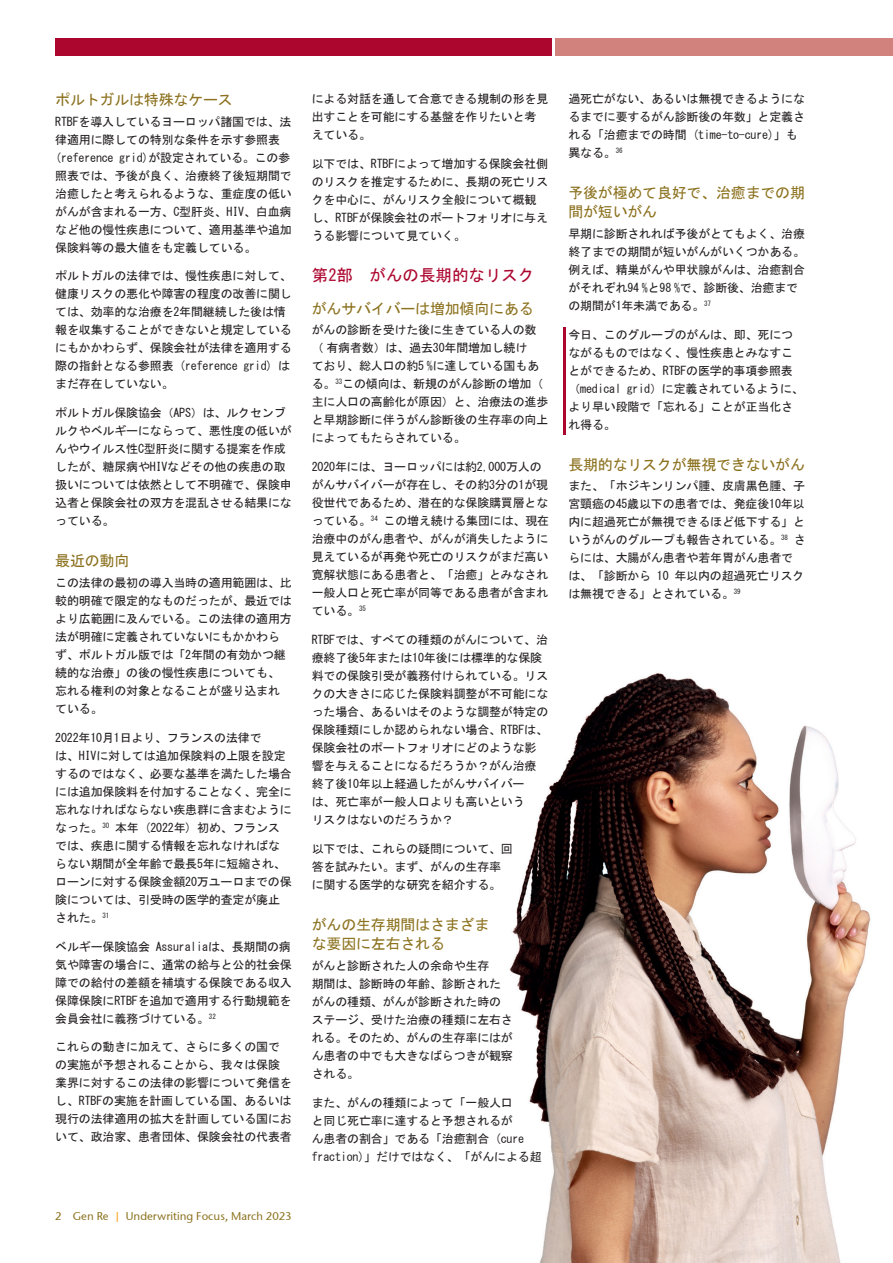
<style>
.page{position:relative;width:893px;height:1263px;background:#fff}
.page>*{position:absolute;margin:0;border:0;box-sizing:border-box;transform-origin:0 0}
.Artikel_Subheadline{font:16.5px "MS Gothic";color:#ac062f}
.Artikel_Sub_Subheadl{font:15px/19.5px "MS Gothic";letter-spacing:-.015em;color:#8c721f}
.Artikel_Fließtext{font:12px/18px "MS Gothic";letter-spacing:-.015em;color:#231f20}
.t1{font:11.25px "Stone Sans GC Re";color:#8c721f}
.s1{color:#f9a21c}
</style>
<div class="page">
<div style="left:55px;top:38px;width:496px;height:17px;background:#ac062f"></div>
<div style="left:556px;top:38px;width:337px;height:17px;background:#d2827c"></div>
<img style="left:509px;top:673px;width:362px;height:590px">
<hr style="left:563px;top:327px;width:3px;height:108px;background:#ac062f">
<p class="Artikel_Sub_Subheadl" style="left:55px;top:90px;width:179px">ポルトガルは特殊なケース</p>
<p class="Artikel_Fließtext" style="left:55px;top:112px;width:238px">RTBFを導入しているヨーロッパ諸国では、法律適用に際しての特別な条件を示す参照表(reference grid)が設定されている。この参照表では、予後が良く、治療終了後短期間で治癒したと考えられるような、重症度の低いがんが含まれる一方、C型肝炎、HIV、白血病など他の慢性疾患について、適用基準や追加保険料等の最大値をも定義している。</p>
<p class="Artikel_Fließtext" style="left:55px;top:267px;width:238px">ポルトガルの法律では、慢性疾患に対して、健康リスクの悪化や障害の程度の改善に関しては、効率的な治療を2年間継続した後は情報を収集することができないと規定しているにもかかわらず、保険会社が法律を適用する際の指針となる参照表 (reference grid) はまだ存在していない。</p>
<p class="Artikel_Fließtext" style="left:55px;top:404px;width:238px">ポルトガル保険協会（APS）は、ルクセンブルクやベルギーにならって、悪性度の低いがんやウイルス性C型肝炎に関する提案を作成したが、糖尿病やHIVなどその他の疾患の取扱いについては依然として不明確で、保険申込者と保険会社の双方を混乱させる結果になっている。</p>
<p class="Artikel_Sub_Subheadl" style="left:55px;top:551px;width:76px">最近の動向</p>
<p class="Artikel_Fließtext" style="left:55px;top:574px;width:238px">この法律の最初の導入当時の適用範囲は、比較的明確で限定的なものだったが、最近ではより広範囲に及んでいる。この法律の適用方法が明確に定義されていないにもかかわらず、ポルトガル版では「2年間の有効かつ継続的な治療」の後の慢性疾患についても、忘れる権利の対象となることが盛り込まれている。</p>
<p class="Artikel_Fließtext" style="left:55px;top:728px;width:238px">2022年10月1日より、フランスの法律で<br>は、HIVに対しては追加保険料の上限を設定するのではなく、必要な基準を満たした場合には追加保険料を付加することなく、完全に忘れなければならない疾患群に含まむようになった。<sup>30</sup> 本年 (2022年) 初め、フランスでは、疾患に関する情報を忘れなければならない期間が全年齢で最長5年に短縮され、ローンに対する保険金額20万ユーロまでの保険については、引受時の医学的査定が廃止された。<sup>31</sup></p>
<p class="Artikel_Fließtext" style="left:55px;top:937px;width:238px;text-align:justify">ベルギー保険協会 Assuraliaは、長期間の病気や障害の場合に、通常の給与と公的社会保障での給付の差額を補填する保険である収入保障保険にRTBFを追加で適用する行動規範を会員会社に義務づけている。<sup>32</sup></p>
<p class="Artikel_Fließtext" style="left:55px;top:1038px;width:238px">これらの動きに加えて、さらに多くの国での実施が予想されることから、我々は保険業界に対するこの法律の影響について発信をし、RTBFの実施を計画している国、あるいは現行の法律適用の拡大を計画している国において、政治家、患者団体、保険会社の代表者</p>
<p class="t1" style="left:55px;top:1209px;width:238px">2 Gen Re <span class="s1">|</span> Underwriting Focus, March 2023</p>
<p class="Artikel_Fließtext" style="left:312px;top:89px;width:238px">による対話を通して合意できる規制の形を見出すことを可能にする基盤を作りたいと考えている。</p>
<p class="Artikel_Fließtext" style="left:312px;top:154px;width:238px">以下では、RTBFによって増加する保険会社側のリスクを推定するために、長期の死亡リスクを中心に、がんリスク全般について概観し、RTBFが保険会社のポートフォリオに与えうる影響について見ていく。</p>
<p class="Artikel_Subheadline" style="left:312px;top:267px;width:224px">第2部　がんの長期的なリスク</p>
<p class="Artikel_Sub_Subheadl" style="left:312px;top:298px;width:223px">がんサバイバーは増加傾向にある</p>
<p class="Artikel_Fließtext" style="left:312px;top:321px;width:238px">がんの診断を受けた後に生きている人の数（有病者数）は、過去30年間増加し続け<br>ており、総人口の約5 %に達している国もある。<sup>33</sup>この傾向は、新規のがん診断の増加（主に人口の高齢化が原因）と、治療法の進歩と早期診断に伴うがん診断後の生存率の向上によってもたらされている。</p>
<p class="Artikel_Fließtext" style="left:312px;top:458px;width:239px">2020年には、ヨーロッパには約2,000万人のがんサバイバーが存在し、その約3分の1が現役世代であるため、潜在的な保険購買層となっている。<sup>34</sup> この増え続ける集団には、現在治療中のがん患者や、がんが消失したように見えているが再発や死亡のリスクがまだ高い寛解状態にある患者と、「治癒」とみなされ一般人口と死亡率が同等である患者が含まれている。<sup>35</sup></p>
<p class="Artikel_Fließtext" style="left:312px;top:630px;width:238px">RTBFでは、すべての種類のがんについて、治療終了後5年または10年後には標準的な保険料での保険引受が義務付けられている。リスクの大きさに応じた保険料調整が不可能になった場合、あるいはそのような調整が特定の保険種類にしか認められない場合、RTBFは、保険会社のポートフォリオにどのような影響を与えることになるだろうか？がん治療終了後10年以上経過したがんサバイバー<br>は、死亡率が一般人口よりも高いという<br>リスクはないのだろうか？</p>
<p class="Artikel_Fließtext" style="left:312px;top:839px;width:203px">以下では、これらの疑問について、回答を試みたい。まず、がんの生存率に関する医学的な研究を紹介する。</p>
<p class="Artikel_Sub_Subheadl" style="left:312px;top:914px;width:179px">がんの生存期間はさまざまな要因に左右される</p>
<p class="Artikel_Fließtext" style="left:312px;top:956px;width:203px">がんと診断された人の余命や生存<br>期間は、診断時の年齢、診断されたがんの種類、がんが診断された時のステージ、受けた治療の種類に左右される。そのため、がんの生存率にはがん患者の中でも大きなばらつきが観察される。</p>
<p class="Artikel_Fließtext" style="left:312px;top:1093px;width:231px">また、がんの種類によって「一般人口<br>と同じ死亡率に達すると予想されるが<br>ん患者の割合」である「治癒割合 (cure fraction)」だけではなく、「がんによる超</p>
<p class="Artikel_Fließtext" style="left:568px;top:89px;width:238px">過死亡がない、あるいは無視できるようになるまでに要するがん診断後の年数」と定義される「治癒までの時間 (time-to-cure)」も異なる。<sup>36</sup></p>
<p class="Artikel_Sub_Subheadl" style="left:568px;top:183px;width:238px">予後が極めて良好で、治癒までの期間が短いがん</p>
<p class="Artikel_Fließtext" style="left:568px;top:225px;width:238px">早期に診断されれば予後がとてもよく、治療終了までの期間が短いがんがいくつかある。例えば、精巣がんや甲状腺がんは、治癒割合がそれぞれ94 %と98 %で、診断後、治癒までの期間が1年未満である。<sup>37</sup></p>
<p class="Artikel_Fließtext" style="left:568px;top:325px;width:237px">今日、このグループのがんは、即、死につながるものではなく、慢性疾患とみなすことができるため、RTBFの医学的事項参照表（medical grid）に定義されているように、より早い段階で「忘れる」ことが正当化され得る。</p>
<p class="Artikel_Sub_Subheadl" style="left:568px;top:455px;width:238px">長期的なリスクが無視できないがん</p>
<p class="Artikel_Fließtext" style="left:568px;top:477px;width:239px">また、「ホジキンリンパ腫、皮膚黒色腫、子宮頸癌の45歳以下の患者では、発症後10年以内に超過死亡が無視できるほど低下する」というがんのグループも報告されている。<sup>38</sup> さらには、大腸がん患者や若年胃がん患者では、「診断から 10 年以内の超過死亡リスクは無視できる」とされている。<sup>39</sup></p>
</div>
